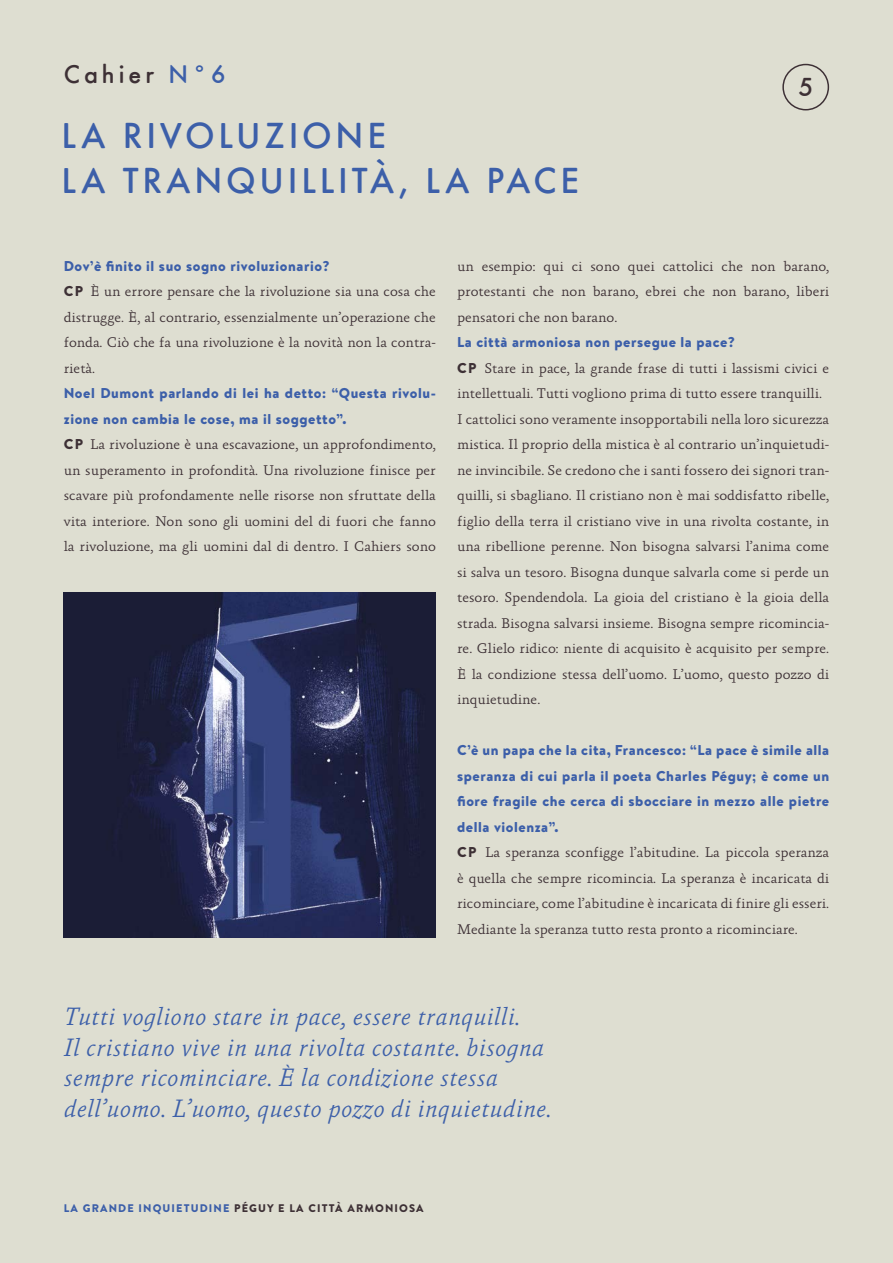
<style>
.page{position:relative;width:893px;height:1263px;background:#deded1}
.page>*{position:absolute;margin:0;border:0;box-sizing:border-box;transform-origin:0 0}
.t1{font:500 37.5px/45px "Futura Round";letter-spacing:.1em;color:#3c5fa9}
.t2{font:500 27px "Futura Round";color:#3d3035}
.t3{font:500 26.4px "Futura Round";letter-spacing:.15em;color:#3d3035}
.t4{font:italic 300 25.5px/30.6px "Absara TF";color:#3c5fa9}
.t5{font:300 14.25px/25.5px "Absara TF";color:#3d3035;text-align:justify}
.t6{font:900 14.25px/25.5px "Brandon Text";letter-spacing:.04em;color:#3c5fa9}
.t7{font:900 11.1px "Brandon Text";letter-spacing:.1em;color:#3d3035}
.s1{color:#3c5fa9}
.s2{font-family:"Brandon Text";font-weight:900}
</style>
<div class="page">
<div style="left:782px;top:64px;width:47px;height:46px;border:1px solid #3d3035;border-radius:50%"></div>
<img style="left:64px;top:592px;width:372px;height:346px">
<h3 class="t3" style="left:64px;top:55px;width:163px">Cahier <span class="s1">N°6</span></h3>
<h1 class="t1" style="left:62px;top:110px;width:519px">LA RIVOLUZIONE<br>LA TRANQUILLITÀ, LA PACE</h1>
<h2 class="t2" style="left:799px;top:67px;width:16px">5</h2>
<p class="t6" style="left:64px;top:253px;width:267px">Dov’è finito il suo sogno rivoluzionario?</p>
<p class="t5" style="left:64px;top:279px;width:374px"><span class="s2">CP</span> È un errore pensare che la rivoluzione sia una cosa che distrugge. È, al contrario, essenzialmente un’operazione che fonda. Ciò che fa una rivoluzione è la novità non la contra&shy;rietà.</p>
<p class="t6" style="left:64px;top:380px;width:374px">Noel Dumont parlando di lei ha detto: “Questa rivolu&shy;zione non cambia le cose, ma il soggetto”.</p>
<p class="t5" style="left:64px;top:432px;width:374px"><span class="s2">CP</span> La rivoluzione è una escavazione, un approfondimento, un superamento in profondità. Una rivoluzione finisce per scavare più profondamente nelle risorse non sfruttate della vita interiore. Non sono gli uomini del di fuori che fanno la rivoluzione, ma gli uomini dal di dentro. I Cahiers sono</p>
<p class="t5" style="left:457px;top:253px;width:374px">un esempio: qui ci sono quei cattolici che non barano, protestanti che non barano, ebrei che non barano, liberi pensatori che non barano.</p>
<p class="t6" style="left:457px;top:329px;width:279px">La città armoniosa non persegue la pace?</p>
<p class="t5" style="left:457px;top:355px;width:374px;text-align:left"><span class="s2">CP</span> Stare in pace, la grande frase di tutti i lassismi civici e intellettuali. Tutti vogliono prima di tutto essere tranquilli.<br>I cattolici sono veramente insopportabili nella loro sicurezza mistica. Il proprio della mistica è al contrario un’inquietudi&shy;ne invincibile. Se credono che i santi fossero dei signori tran&shy;quilli, si sbagliano. Il cristiano non è mai soddisfatto ribelle, figlio della terra il cristiano vive in una rivolta costante, in una ribellione perenne. Non bisogna salvarsi l’anima come si salva un tesoro. Bisogna dunque salvarla come si perde un tesoro. Spendendola. La gioia del cristiano è la gioia della strada. Bisogna salvarsi insieme. Bisogna sempre ricomincia&shy;re. Glielo ridico: niente di acquisito è acquisito per sempre.<br>È la condizione stessa dell’uomo. L’uomo, questo pozzo di inquietudine.</p>
<p class="t6" style="left:457px;top:737px;width:374px;text-align:justify">C’è un papa che la cita, Francesco: “La pace è simile alla speranza di cui parla il poeta Charles Péguy; è come un fiore fragile che cerca di sbocciare in mezzo alle pietre della violenza”.</p>
<p class="t5" style="left:457px;top:840px;width:374px"><span class="s2">CP</span> La speranza sconfigge l’abitudine. La piccola speranza è quella che sempre ricomincia. La speranza è incaricata di ricominciare, come l’abitudine è incaricata di finire gli esseri.<br>Mediante la speranza tutto resta pronto a ricominciare.</p>
<h3 class="t4" style="left:64px;top:1002px;width:489px">Tutti vogliono stare in pace, essere tranquilli.<br>Il cristiano vive in una rivolta costante. bisogna sempre ricominciare. È la condizione stessa dell’uomo. L’uomo, questo pozzo di inquietudine.</h3>
<p class="t7" style="left:64px;top:1200px;width:361px"><span class="s1">LA GRANDE INQUIETUDINE</span> PÉGUY E LA CITTÀ ARMONIOSA</p>
</div>
